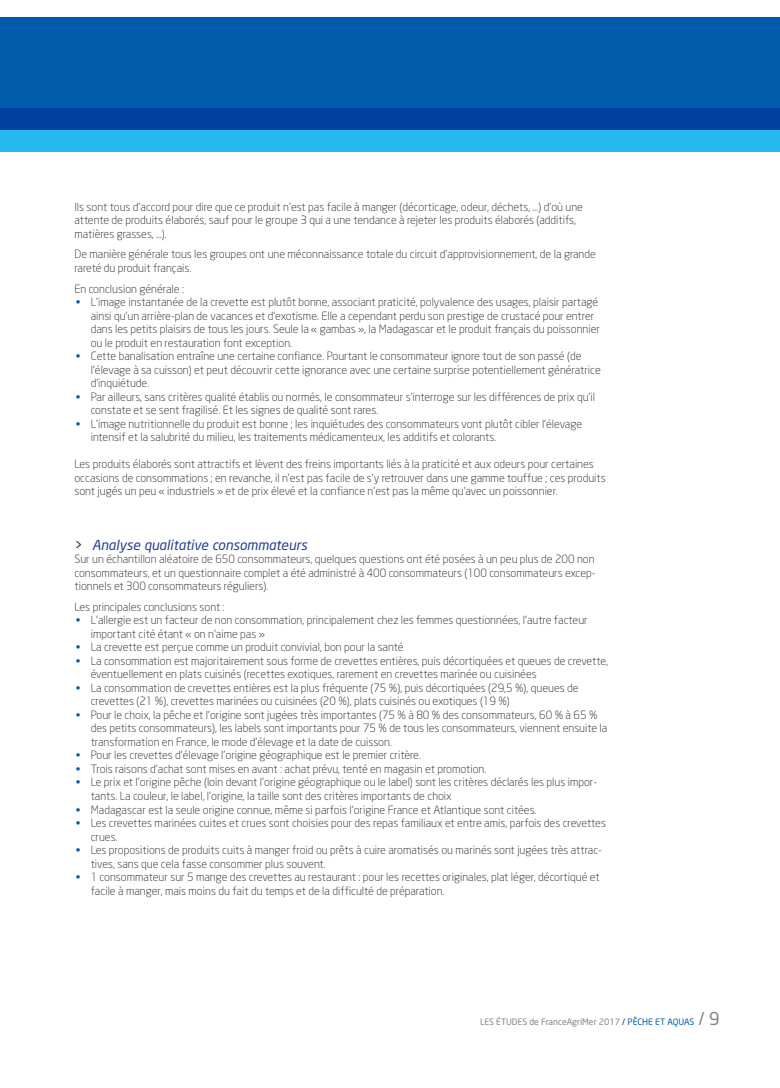
<style>
.page{position:relative;width:780px;height:1088px;background:#fff}
.page>*{position:absolute;margin:0;border:0;box-sizing:border-box;transform-origin:0 0}
.t1{font:italic 13.75px "Neo Sans";color:#253f8e}
.paragraphe{font:300 11.25px/13.5px "Neo Sans";color:#231f20}
.TEXTE{font:300 11.25px/13.5px "Neo Sans";color:#231f20}
.t2{font:8.75px "Neo Sans";color:#808285}
.s1{color:#015aaa}
.s2{font-style:normal;color:#231f20}
.s3{color:#231f20}
.s4{font-size:17.5px}
</style>
<div class="page">
<div style="left:0;top:108px;width:780px;height:43px;background:#27baf1"></div>
<div style="left:0;top:18px;width:780px;height:112px;background:linear-gradient(to bottom,#0161ad,#0049a3)"></div>
<p class="TEXTE" style="left:74px;top:200px;width:510px">Ils sont tous d’accord pour dire que ce produit n’est pas facile à manger (décorticage, odeur, déchets, …) d’où une attente de produits élaborés, sauf pour le groupe 3 qui a une tendance à rejeter les produits élaborés (additifs, matières grasses, …).</p>
<p class="TEXTE" style="left:74px;top:247px;width:523px">De manière générale tous les groupes ont une méconnaissance totale du circuit d’approvisionnement, de la grande rareté du produit français.</p>
<p class="TEXTE" style="left:74px;top:282px;width:111px">En conclusion générale :</p>
<p class="paragraphe" style="left:91px;top:295px;width:510px;text-indent:-15px"><span class="s1">•</span> L’image instantanée de la crevette est plutôt bonne, associant praticité, polyvalence des usages, plaisir partagé ainsi qu’un arrière-plan de vacances et d’exotisme. Elle a cependant perdu son prestige de crustacé pour entrer dans les petits plaisirs de tous les jours. Seule la « gambas », la Madagascar et le produit français du poissonnier ou le produit en restauration font exception.</p>
<p class="paragraphe" style="left:91px;top:349px;width:511px;text-indent:-15px"><span class="s1">•</span> Cette banalisation entraîne une certaine confiance. Pourtant le consommateur ignore tout de son passé (de l’élevage à sa cuisson) et peut découvrir cette ignorance avec une certaine surprise potentiellement génératrice d’inquiétude.</p>
<p class="paragraphe" style="left:91px;top:390px;width:506px;text-indent:-15px"><span class="s1">•</span> Par ailleurs, sans critères qualité établis ou normés, le consommateur s’interroge sur les différences de prix qu’il constate et se sent fragilisé. Et les signes de qualité sont rares.</p>
<p class="paragraphe" style="left:91px;top:417px;width:493px;text-indent:-15px"><span class="s1">•</span> L’image nutritionnelle du produit est bonne ; les inquiétudes des consommateurs vont plutôt cibler l’élevage intensif et la salubrité du milieu, les traitements médicamenteux, les additifs et colorants.</p>
<p class="TEXTE" style="left:74px;top:457px;width:532px">Les produits élaborés sont attractifs et lèvent des freins importants liés à la praticité et aux odeurs pour certaines occasions de consommations ; en revanche, il n’est pas facile de s’y retrouver dans une gamme touffue ; ces produits sont jugés un peu « industriels » et de prix élevé et la confiance n’est pas la même qu’avec un poissonnier.</p>
<p class="t1" style="left:74px;top:536px;width:234px"><span class="s2">&gt;</span> Analyse qualitative consommateurs</p>
<p class="TEXTE" style="left:74px;top:552px;width:523px;text-align:justify">Sur un échantillon aléatoire de 650 consommateurs, quelques questions ont été posées à un peu plus de 200 non consommateurs, et un questionnaire complet a été administré à 400 consommateurs (100 consommateurs excep&shy;tionnels et 300 consommateurs réguliers).</p>
<p class="TEXTE" style="left:74px;top:600px;width:152px">Les principales conclusions sont :</p>
<p class="paragraphe" style="left:91px;top:613px;width:498px;text-indent:-15px"><span class="s1">•</span> L’allergie est un facteur de non consommation, principalement chez les femmes questionnées, l’autre facteur important cité étant « on n’aime pas »</p>
<p class="paragraphe" style="left:76px;top:640px;width:329px"><span class="s1">•</span> La crevette est perçue comme un produit convivial, bon pour la santé</p>
<p class="paragraphe" style="left:91px;top:654px;width:519px;text-indent:-15px"><span class="s1">•</span> La consommation est majoritairement sous forme de crevettes entières, puis décortiquées et queues de crevette, éventuellement en plats cuisinés (recettes exotiques, rarement en crevettes marinée ou cuisinées</p>
<p class="paragraphe" style="left:91px;top:681px;width:489px;text-indent:-15px"><span class="s1">•</span> La consommation de crevettes entières est la plus fréquente (75 %), puis décortiquées (29,5 %), queues de crevettes (21 %), crevettes marinées ou cuisinées (20 %), plats cuisinés ou exotiques (19 %)</p>
<p class="paragraphe" style="left:91px;top:708px;width:518px;text-indent:-15px"><span class="s1">•</span> Pour le choix, la pêche et l’origine sont jugées très importantes (75 % à 80 % des consommateurs, 60 % à 65 % des petits consommateurs), les labels sont importants pour 75 % de tous les consommateurs, viennent ensuite la transformation en France, le mode d’élevage et la date de cuisson.</p>
<p class="paragraphe" style="left:76px;top:748px;width:347px"><span class="s1">•</span> Pour les crevettes d’élevage l’origine géographique est le premier critère.</p>
<p class="paragraphe" style="left:76px;top:762px;width:412px"><span class="s1">•</span> Trois raisons d’achat sont mises en avant : achat prévu, tenté en magasin et promotion.</p>
<p class="paragraphe" style="left:91px;top:775px;width:508px;text-indent:-15px"><span class="s1">•</span> Le prix et l’origine pêche (loin devant l’origine géographique ou le label) sont les critères déclarés les plus impor&shy;tants. La couleur, le label, l’origine, la taille sont des critères importants de choix</p>
<p class="paragraphe" style="left:76px;top:802px;width:462px"><span class="s1">•</span> Madagascar est la seule origine connue, même si parfois l’origine France et Atlantique sont citées.</p>
<p class="paragraphe" style="left:91px;top:816px;width:516px;text-indent:-15px"><span class="s1">•</span> Les crevettes marinées cuites et crues sont choisies pour des repas familiaux et entre amis, parfois des crevettes crues.</p>
<p class="paragraphe" style="left:91px;top:843px;width:513px;text-indent:-15px"><span class="s1">•</span> Les propositions de produits cuits à manger froid ou prêts à cuire aromatisés ou marinés sont jugées très attrac&shy;tives, sans que cela fasse consommer plus souvent.</p>
<p class="paragraphe" style="left:91px;top:870px;width:510px;text-indent:-15px"><span class="s1">•</span> 1 consommateur sur 5 mange des crevettes au restaurant : pour les recettes originales, plat léger, décortiqué et facile à manger, mais moins du fait du temps et de la difficulté de préparation.</p>
<p class="t2" style="left:480px;top:1016px;width:241px">LES ÉTUDES de FranceAgriMer 2017 <span class="s3">/</span> <span class="s1">PÊCHE ET AQUAS</span> <span class="s4">/ 9</span></p>
</div>
